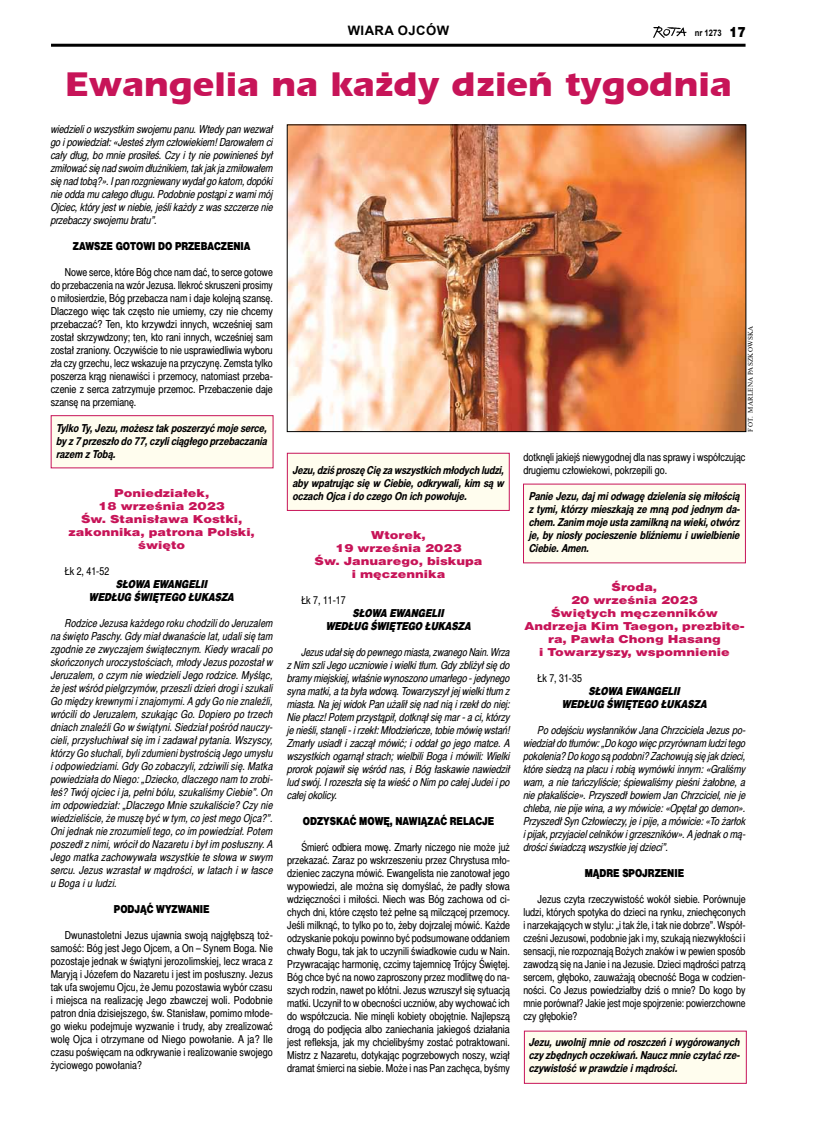
<style>
.page{position:relative;width:814px;height:1126px;background:#fff}
.page>*{position:absolute;margin:0;border:0;box-sizing:border-box;transform-origin:0 0}
.t1{font:700 36px "Erie";color:#c71458}
.t2{font:700 13px "Arial";letter-spacing:.035em;color:#000}
.t3{font:11px/13px "Switzer Cnd EFN";color:#000;text-align:justify}
.t4{font:italic 11px/13px "Switzer Cnd EFN";color:#000;text-align:justify}
.t5{font:italic 11px/13px "Switzer Cnd EFN";color:#000;text-align:justify;scale:.96 1}
.t6{font:italic 700 11px/13px "Switzer Cnd EFN";color:#000;text-align:justify}
.t7{font:11px/13px "Switzer Ext EFN Black";color:#c71458;text-align:center}
.t8{font:italic 11px/13px "Switzer Cnd EFN Black";color:#000;text-align:center}
.t9{font:11px "Switzer Cnd EFN Black";color:#000}
.t10{font:700 9px "Arial";color:#000;scale:.85 1}
.t11{font:7px "Times New Roman";letter-spacing:.035em;color:#000}
.s1{font-family:"Switzer EFN Black";font-weight:400;font-size:14px}
</style>
<div class="page">
<img style="left:653px;top:27px;width:33px;height:11px">
<hr style="left:51px;top:44px;width:694px;height:3px;background:#000">
<div style="left:523px;top:484px;width:222px;height:79px;background:#fffdee"></div>
<div style="left:524px;top:1030px;width:222px;height:53px;background:#fffdee"></div>
<div style="left:287px;top:453px;width:222px;height:57px;background:#fffdee;border:1px solid #c71458"></div>
<div style="left:51px;top:415px;width:222px;height:53px;background:#fffdee;border:1px solid #c71458"></div>
<img style="left:289px;top:127px;width:455px;height:302px">
<p class="t2" style="left:348px;top:22px;width:103px">WIARA OJCÓW</p>
<h1 class="t1" style="left:65px;top:65px;width:668px">Ewangelia na każdy dzień tygodnia</h1>
<p class="t10" style="left:694px;top:26px;width:62px">NR 1273 <span class="s1">17</span></p>
<p class="t4" style="left:51px;top:123px;width:224px">wiedzieli o wszystkim swojemu panu. Wtedy pan wezwał go i powiedział: «Jesteś złym człowiekiem! Darowałem ci cały dług, bo mnie prosiłeś. Czy i ty nie powinieneś był zmiłować się nad swoim dłużnikiem, tak jak ja zmiłowałem się nad tobą?». I pan rozgniewany wydał go katom, dopóki nie odda mu całego długu. Podobnie postąpi z wami mój Ojciec, który jest w niebie, jeśli każdy z was szczerze nie przebaczy swojemu bratu”.</p>
<p class="t9" style="left:73px;top:239px;width:179px">ZAWSZE GOTOWI DO PRZEBACZENIA</p>
<p class="t3" style="left:51px;top:266px;width:224px;text-indent:14px">Nowe serce, które Bóg chce nam dać, to serce gotowe do przebaczenia na wzór Jezusa. Ilekroć skruszeni prosimy o miłosierdzie, Bóg przebacza nam i daje kolejną szansę.<br>Dlaczego więc tak często nie umiemy, czy nie chcemy przebaczać? Ten, kto krzywdzi innych, wcześniej sam został skrzywdzony; ten, kto rani innych, wcześniej sam został zraniony. Oczywiście to nie usprawiedliwia wyboru zła czy grzechu, lecz wskazuje na przyczynę. Zemsta tylko poszerza krąg nienawiści i przemocy, natomiast przeba&shy;czenie z serca zatrzymuje przemoc. Przebaczenie daje szansę na przemianę.</p>
<p class="t6" style="left:56px;top:421px;width:212px">Tylko Ty, Jezu, możesz tak poszerzyć moje serce, by z 7 przeszło do 77, czyli ciągłego przebaczania razem z Tobą.</p>
<p class="t7" style="left:69px;top:487px;width:188px">Poniedziałek,<br>18 września 2023<br>Św. Stanisława Kostki, zakonnika, patrona Polski, święto</p>
<p class="t3" style="left:65px;top:565px;width:46px">Łk 2, 41-52</p>
<p class="t8" style="left:89px;top:578px;width:146px">SŁOWA EWANGELII<br>WEDŁUG ŚWIĘTEGO ŁUKASZA</p>
<p class="t4" style="left:51px;top:617px;width:224px;text-indent:14px">Rodzice Jezusa każdego roku chodzili do Jeruzalem na święto Paschy. Gdy miał dwanaście lat, udali się tam zgodnie ze zwyczajem świątecznym. Kiedy wracali po skończonych uroczystościach, młody Jezus pozostał w Jeruzalem, o czym nie wiedzieli Jego rodzice. Myśląc, że jest wśród pielgrzymów, przeszli dzień drogi i szukali Go między krewnymi i znajomymi. A gdy Go nie znaleźli, wrócili do Jeruzalem, szukając Go. Dopiero po trzech dniach znaleźli Go w świątyni. Siedział pośród nauczy&shy;cieli, przysłuchiwał się im i zadawał pytania. Wszyscy, którzy Go słuchali, byli zdumieni bystrością Jego umysłu i odpowiedziami. Gdy Go zobaczyli, zdziwili się. Matka powiedziała do Niego: „Dziecko, dlaczego nam to zrobi&shy;łeś? Twój ojciec i ja, pełni bólu, szukaliśmy Ciebie”. On im odpowiedział: „Dlaczego Mnie szukaliście? Czy nie wiedzieliście, że muszę być w tym, co jest mego Ojca?”.<br>Oni jednak nie zrozumieli tego, co im powiedział. Potem poszedł z nimi, wrócił do Nazaretu i był im posłuszny. A Jego matka zachowywała wszystkie te słowa w swym sercu. Jezus wzrastał w mądrości, w latach i w łasce u Boga i u ludzi.</p>
<p class="t9" style="left:114px;top:902px;width:96px">PODJĄĆ WYZWANIE</p>
<p class="t3" style="left:51px;top:929px;width:224px;text-indent:14px">Dwunastoletni Jezus ujawnia swoją najgłębszą toż&shy;samość: Bóg jest Jego Ojcem, a On – Synem Boga. Nie pozostaje jednak w świątyni jerozolimskiej, lecz wraca z Maryją i Józefem do Nazaretu i jest im posłuszny. Jezus tak ufa swojemu Ojcu, że Jemu pozostawia wybór czasu i miejsca na realizację Jego zbawczej woli. Podobnie patron dnia dzisiejszego, św. Stanisław, pomimo młode&shy;go wieku podejmuje wyzwanie i trudy, aby zrealizować wolę Ojca i otrzymane od Niego powołanie. A ja? Ile czasu poświęcam na odkrywanie i realizowanie swojego życiowego powołania?</p>
<p class="t6" style="left:293px;top:464px;width:213px">Jezu, dziś proszę Cię za wszystkich młodych ludzi, aby wpatrując się w Ciebie, odkrywali, kim są w oczach Ojca i do czego On ich powołuje.</p>
<p class="t7" style="left:314px;top:529px;width:169px">Wtorek,<br>19 września 2023<br>Św. Januarego, biskupa i męczennika</p>
<p class="t3" style="left:301px;top:594px;width:46px">Łk 7, 11-17</p>
<p class="t8" style="left:326px;top:607px;width:146px">SŁOWA EWANGELII<br>WEDŁUG ŚWIĘTEGO ŁUKASZA</p>
<p class="t5" style="left:287px;top:646px;width:233px;text-indent:14px">Jezus udał się do pewnego miasta, zwanego Nain. Wrza z Nim szli Jego uczniowie i wielki tłum. Gdy zbliżył się do bramy miejskiej, właśnie wynoszono umarłego - jedynego syna matki, a ta była wdową. Towarzyszył jej wielki tłum z miasta. Na jej widok Pan użalił się nad nią i rzekł do niej:<br>Nie płacz! Potem przystąpił, dotknął się mar - a ci, którzy je nieśli, stanęli - i rzekł: Młodzieńcze, tobie mówię wstań!<br>Zmarły usiadł i zaczął mówić; i oddał go jego matce. A wszystkich ogarnął strach; wielbili Boga i mówili: Wielki prorok pojawił się wśród nas, i Bóg łaskawie nawiedził lud swój. I rozeszła się ta wieść o Nim po całej Judei i po całej okolicy.</p>
<p class="t9" style="left:303px;top:814px;width:192px">ODZYSKAĆ MOWĘ, NAWIĄZAĆ RELACJE</p>
<p class="t3" style="left:287px;top:841px;width:224px;text-indent:14px">Śmierć odbiera mowę. Zmarły niczego nie może już przekazać. Zaraz po wskrzeszeniu przez Chrystusa mło&shy;dzieniec zaczyna mówić. Ewangelista nie zanotował jego wypowiedzi, ale można się domyślać, że padły słowa wdzięczności i miłości. Niech was Bóg zachowa od ci&shy;chych dni, które często też pełne są milczącej przemocy.<br>Jeśli milknąć, to tylko po to, żeby dojrzalej mówić. Każde odzyskanie pokoju powinno być podsumowane oddaniem chwały Bogu, tak jak to uczynili świadkowie cudu w Nain.<br>Przywracając harmonię, czcimy tajemnicę Trójcy Świętej.<br>Bóg chce być na nowo zaproszony przez modlitwę do na&shy;szych rodzin, nawet po kłótni. Jezus wzruszył się sytuacją matki. Uczynił to w obecności uczniów, aby wychować ich do współczucia. Nie minęli kobiety obojętnie. Najlepszą drogą do podjęcia albo zaniechania jakiegoś działania jest refleksja, jak my chcielibyśmy zostać potraktowani.<br>Mistrz z Nazaretu, dotykając pogrzebowych noszy, wziął dramat śmierci na siebie. Może i nas Pan zachęca, byśmy</p>
<p class="t11" style="left:745px;top:431px;width:107px;rotate:-90deg">Fot. marlena Pas zkowska</p>
<p class="t3" style="left:523px;top:451px;width:224px">dotknęli jakiejś niewygodnej dla nas sprawy i współczując drugiemu człowiekowi, pokrzepili go.</p>
<p class="t6" style="left:529px;top:490px;width:212px">Panie Jezu, daj mi odwagę dzielenia się miłością z tymi, którzy mieszkają ze mną pod jednym da&shy;chem. Zanim moje usta zamilkną na wieki, otwórz je, by niosły pocieszenie bliźniemu i uwielbienie Ciebie. Amen.</p>
<p class="t7" style="left:524px;top:581px;width:221px">Środa,<br>20 września 2023<br>Świętych męczenników<br>Andrzeja Kim Taegon, prezbite&shy;ra, Pawła Chong Hasang<br>i Towarzyszy, wspomnienie</p>
<p class="t3" style="left:537px;top:672px;width:46px">Łk 7, 31-35</p>
<p class="t8" style="left:562px;top:685px;width:146px">SŁOWA EWANGELII<br>WEDŁUG ŚWIĘTEGO ŁUKASZA</p>
<p class="t4" style="left:523px;top:724px;width:224px;text-indent:14px">Po odejściu wysłanników Jana Chrzciciela Jezus po&shy;wiedział do tłumów: „Do kogo więc przyrównam ludzi tego pokolenia? Do kogo są podobni? Zachowują się jak dzieci, które siedzą na placu i robią wymówki innym: «Graliśmy wam, a nie tańczyliście; śpiewaliśmy pieśni żałobne, a nie płakaliście». Przyszedł bowiem Jan Chrzciciel, nie je chleba, nie pije wina, a wy mówicie: «Opętał go demon».<br>Przyszedł Syn Człowieczy, je i pije, a mówicie: «To żarłok i pijak, przyjaciel celników i grzeszników». A jednak o mą&shy;drości świadczą wszystkie jej dzieci”.</p>
<p class="t9" style="left:584px;top:866px;width:100px">MĄDRE SPOJRZENIE</p>
<p class="t3" style="left:523px;top:893px;width:224px;text-indent:14px">Jezus czyta rzeczywistość wokół siebie. Porównuje ludzi, których spotyka do dzieci na rynku, zniechęconych i narzekających w stylu: „i tak źle, i tak nie dobrze”. Współ&shy;cześni Jezusowi, podobnie jak i my, szukają niezwykłości i sensacji, nie rozpoznają Bożych znaków i w pewien sposób zawodzą się na Janie i na Jezusie. Dzieci mądrości patrzą sercem, głęboko, zauważają obecność Boga w codzien&shy;ności. Co Jezus powiedziałby dziś o mnie? Do kogo by mnie porównał? Jakie jest moje spojrzenie: powierzchowne czy głębokie?</p>
<p class="t6" style="left:529px;top:1036px;width:212px">Jezu, uwolnij mnie od roszczeń i wygórowanych czy zbędnych oczekiwań. Naucz mnie czytać rze&shy;czywistość w prawdzie i mądrości.</p>
</div>
